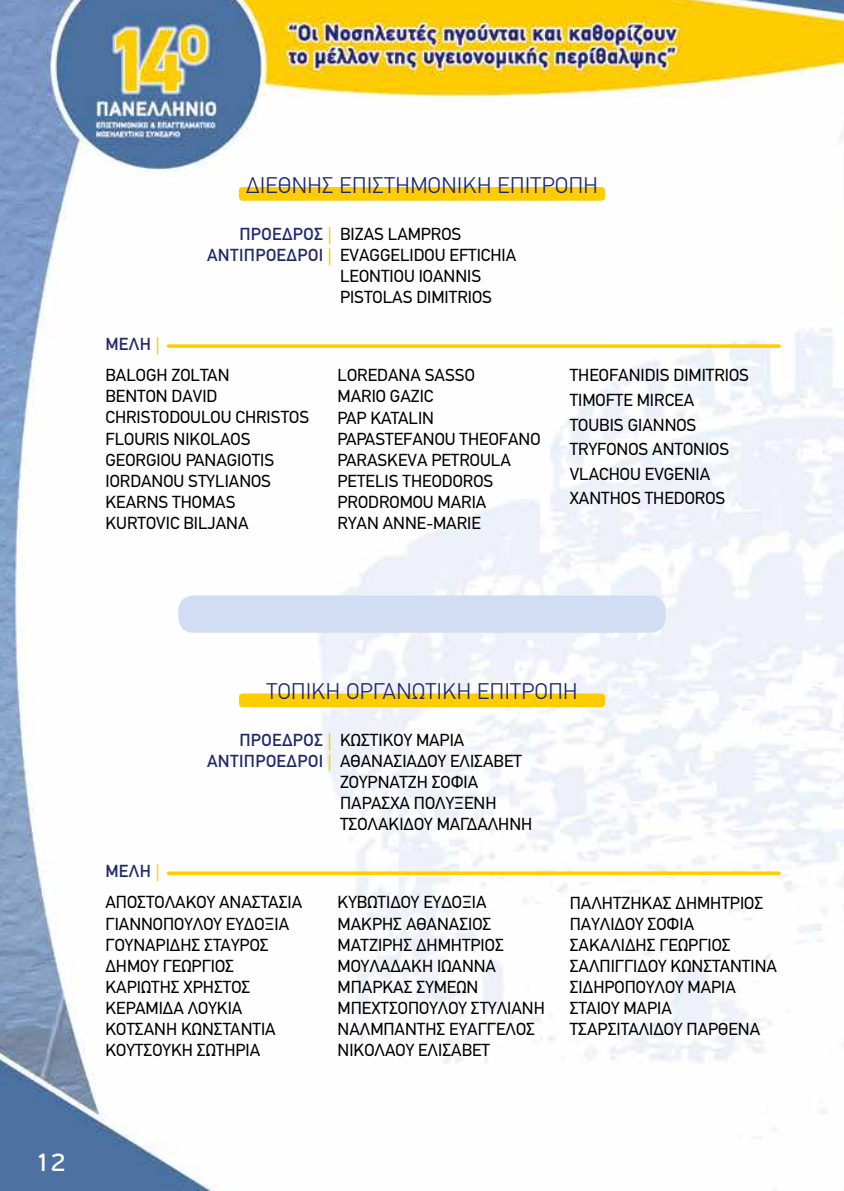
<style>
.page{position:relative;width:844px;height:1191px;background:#fff}
.page>*{position:absolute;margin:0;border:0;box-sizing:border-box;transform-origin:0 0}
.t1{font:24.5px "PF Traffic";color:#fff}
.t2{font:300 22.75px "PF Din Text";letter-spacing:.02em;color:#20286d}
.t3{font:17.5px/21.2px "PF Din Text";color:#000}
.t4{font:500 17.5px/21px "PF Din Text";letter-spacing:.02em;color:#20286d;text-align:right}
.s1{color:#fc0}
</style>
<div class="page">
<img style="left:0;top:0;width:843px;height:1191px">
<div style="left:239px;top:187px;width:366px;height:14px;background:#fc0;border-radius:4px"></div>
<div style="left:239px;top:693px;width:366px;height:14px;background:#fc0;border-radius:4px"></div>
<svg style="left:168px;top:344px;width:611px;height:4px;background:#fed11e"></svg>
<svg style="left:168px;top:871px;width:611px;height:4px;background:#fed11e"></svg>
<div style="left:178px;top:595px;width:487px;height:37px;background:#d1ddf2;border-radius:15px"></div>
<h2 class="t2" style="left:246px;top:172px;width:353px">ΔΙΕΘΝHΣ ΕΠΙΣΤΗΜΟΝΙΚH ΕΠΙΤΡΟΠH</h2>
<p class="t4" style="left:105px;top:334px;width:56px">ΜΕΛΗ <span class="s1">|</span></p>
<p class="t4" style="left:207px;top:223px;width:126px">ΠΡΟΕΔΡΟΣ <span class="s1">|<br></span>ΑΝΤΙΠΡΟΕΔΡΟΙ <span class="s1">|</span></p>
<p class="t3" style="left:340px;top:223px;width:177px">BIZAS LAMPROS<br>EVAGGELIDOU EFTICHIA<br>LEONTIOU IOANNIS<br>PISTOLAS DIMITRIOS</p>
<p class="t3" style="left:105px;top:365px;width:205px">BALOGH ZOLTAN<br>BENTON DAVID<br>CHRISTODOULOU CHRISTOS<br>FLOURIS NIKOLAOS<br>GEORGIOU PANAGIOTIS<br>IORDANOU STYLIANOS<br>KEARNS THOMAS<br>KURTOVIC BILJANA</p>
<p class="t3" style="left:337px;top:365px;width:204px">LOREDANA SASSO<br>MARIO GAZIC<br>PAP KATALIN<br>PAPASTEFANOU THEOFANO<br>PARASKEVA PETROULA<br>PETELIS THEODOROS<br>PRODROMOU MARIA<br>RYAN ANNE-MARIE</p>
<p class="t3" style="left:569px;top:363px;width:181px;line-height:24.7px">THEOFANIDIS DIMITRIOS<br>TIMOFTE MIRCEA<br>TOUBIS GIANNOS<br>TRYFONOS ANTONIOS<br>VLACHOU EVGENIA<br>XANTHOS THEDOROS</p>
<h1 class="t1" style="left:35px;top:1147px;width:32px">12</h1>
<h2 class="t2" style="left:266px;top:678px;width:312px">ΤΟΠΙΚH ΟΡΓΑΝΩΤΙΚH ΕΠΙΤΡΟΠH</h2>
<p class="t4" style="left:105px;top:861px;width:56px">ΜΕΛΗ <span class="s1">|</span></p>
<p class="t4" style="left:207px;top:730px;width:126px">ΠΡΟΕΔΡΟΣ <span class="s1">|<br></span>ΑΝΤΙΠΡΟΕΔΡΟΙ <span class="s1">|</span></p>
<p class="t3" style="left:340px;top:730px;width:194px">ΚΩΣΤΙΚΟΥ ΜΑΡΙΑ<br>ΑΘΑΝΑΣΙΑΔΟΥ ΕΛΙΣΑΒΕΤ<br>ΖΟΥΡΝΑΤΖΗ ΣΟΦΙΑ<br>ΠΑΡΑΣΧΑ ΠΟΛΥΞΕΝΗ<br>ΤΣΟΛΑΚΙΔΟΥ ΜΑΓΔΑΛΗΝΗ</p>
<p class="t3" style="left:105px;top:892px;width:198px">ΑΠΟΣΤΟΛΑΚΟΥ ΑΝΑΣΤΑΣΙΑ<br>ΓΙΑΝΝΟΠΟΥΛΟΥ ΕΥΔΟΞΙΑ<br>ΓΟΥΝΑΡΙΔΗΣ ΣΤΑΥΡΟΣ<br>ΔΗΜΟΥ ΓΕΩΡΓΙΟΣ<br>ΚΑΡΙΩΤΗΣ ΧΡΗΣΤΟΣ<br>ΚΕΡΑΜΙΔΑ ΛΟΥΚΙΑ<br>ΚΟΤΣΑΝΗ ΚΩΝΣΤΑΝΤΙΑ<br>ΚΟΥΤΣΟΥΚΗ ΣΩΤΗΡΙΑ</p>
<p class="t3" style="left:337px;top:892px;width:209px">ΚΥΒΩΤΙΔΟΥ ΕΥΔΟΞΙΑ<br>ΜΑΚΡΗΣ ΑΘΑΝΑΣΙΟΣ<br>ΜΑΤΖΙΡΗΣ ΔΗΜΗΤΡΙΟΣ<br>ΜΟΥΛΑΔΑΚΗ ΙΩΑΝΝΑ<br>ΜΠΑΡΚΑΣ ΣΥΜΕΩΝ<br>ΜΠΕΧΤΣΟΠΟΥΛΟΥ ΣΤΥΛΙΑΝΗ<br>ΝΑΛΜΠΑΝΤΗΣ ΕΥΑΓΓΕΛΟΣ<br>ΝΙΚΟΛΑΟΥ ΕΛΙΣΑΒΕΤ</p>
<p class="t3" style="left:569px;top:892px;width:209px">ΠΑΛΗΤΖΗΚΑΣ ΔΗΜΗΤΡΙΟΣ<br>ΠΑΥΛΙΔΟΥ ΣΟΦΙΑ<br>ΣΑΚΑΛΙΔΗΣ ΓΕΩΡΓΙΟΣ<br>ΣΑΛΠΙΓΓΙΔΟΥ ΚΩΝΣΤΑΝΤΙΝΑ<br>ΣΙΔΗΡΟΠΟΥΛΟΥ ΜΑΡΙΑ<br>ΣΤΑΙΟΥ ΜΑΡΙΑ<br>ΤΣΑΡΣΙΤΑΛΙΔΟΥ ΠΑΡΘΕΝΑ</p>
</div>
